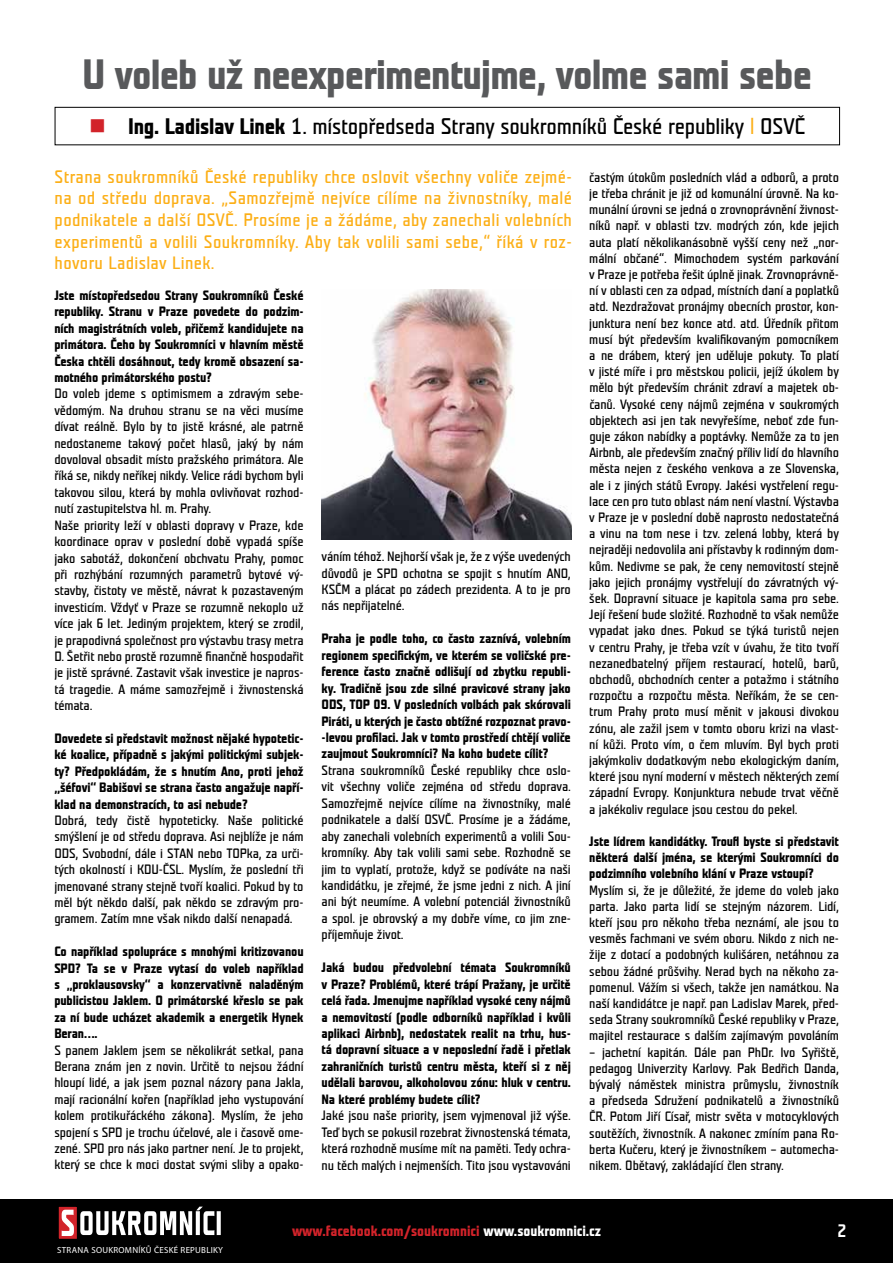
<style>
.page{position:relative;width:893px;height:1263px;background:#fff}
.page>*{position:absolute;margin:0;border:0;box-sizing:border-box;transform-origin:0 0}
.t1{font:700 42px "Teuton Normal CE";letter-spacing:-.02em;color:#58595b}
.t2{font:22.5px "Teuton Normal CE";letter-spacing:-.01em;color:#000}
.t3{font:18px/21.6px "Teuton Normal CE";letter-spacing:.02em;color:#fcaf17;text-align:justify}
.t4{font:18px "Teuton Fett";color:#fff}
.t5{font:700 15px "Teuton Normal CE";color:#d2232a}
.t6{font:13.5px/16.2px "Teuton Normal CE";letter-spacing:-.01em;color:#000;text-align:justify}
.t7{font:700 13.5px/16.5px "Teuton Normal CE";letter-spacing:-.01em;color:#000;text-align:justify}
.t8{font:8.85px "Myriad Pro";letter-spacing:.03em;color:#fff}
.s1{color:#d2232a}
.s2{font-weight:700}
.s3{font-family:"Norma Zlin Hxx CE";color:#fcaf17}
.s4{color:#fff}
</style>
<div class="page">
<div style="left:0;top:1199px;width:893px;height:64px;background:#000"></div>
<div style="left:58px;top:1205px;width:20px;height:35px;background:#d2232a"></div>
<div style="left:56px;top:1204px;width:23px;height:37px;border:2px solid #000"></div>
<svg style="left:62px;top:1210px;width:12px;height:26px"></svg>
<svg style="left:80px;top:1206px;width:141px;height:29px"></svg>
<div style="left:55px;top:107px;width:785px;height:38px;border:1px solid #000"></div>
<img style="left:322px;top:289px;width:249px;height:250px">
<h1 class="t1" style="left:82px;top:53px;width:732px">U voleb už neexperimentujme, volme sami sebe</h1>
<h2 class="t2" style="left:89px;top:115px;width:717px"><span class="s1">■</span> <span class="s2">Ing. Ladislav Linek</span> 1. místopředseda Strany soukromníků České republiky <span class="s3">|</span> OSVČ</h2>
<p class="t3" style="left:55px;top:166px;width:519px">Strana soukromníků České republiky chce oslovit všechny voliče zejmé&shy;na od středu doprava. „Samozřejmě nejvíce cílíme na živnostníky, malé podnikatele a další OSVČ. Prosíme je a žádáme, aby zanechali volebních experimentů a volili Soukromníky. Aby tak volili sami sebe,“ říká v roz&shy;hovoru Ladislav Linek.</p>
<p class="t6" style="left:589px;top:169px;width:251px">častým útokům posledních vlád a odborů, a proto je třeba chránit je již od komunální úrovně. Na ko&shy;munální úrovni se jedná o zrovnoprávnění živnost&shy;níků např. v oblasti tzv. modrých zón, kde jejich auta platí několikanásobně vyšší ceny než „nor&shy;mální občané“. Mimochodem systém parkování v Praze je potřeba řešit úplně jinak. Zrovnoprávně&shy;ní v oblasti cen za odpad, místních daní a poplatků atd. Nezdražovat pronájmy obecních prostor, kon&shy;junktura není bez konce atd. atd. Úředník přitom musí být především kvalifikovaným pomocníkem a ne drábem, který jen uděluje pokuty. To platí v jisté míře i pro městskou policii, jejíž úkolem by mělo být především chránit zdraví a majetek ob&shy;čanů. Vysoké ceny nájmů zejména v soukromých objektech asi jen tak nevyřešíme, neboť zde fun&shy;guje zákon nabídky a poptávky. Nemůže za to jen Airbnb, ale především značný příliv lidí do hlavního města nejen z českého venkova a ze Slovenska, ale i z jiných států Evropy. Jakési vystřelení regu&shy;lace cen pro tuto oblast nám není vlastní. Výstavba v Praze je v poslední době naprosto nedostatečná a vinu na tom nese i tzv. zelená lobby, která by nejraději nedovolila ani přístavby k rodinným dom&shy;kům. Nedivme se pak, že ceny nemovitostí stejně jako jejich pronájmy vystřelují do závratných vý&shy;šek. Dopravní situace je kapitola sama pro sebe.<br>Její řešení bude složité. Rozhodně to však nemůže vypadat jako dnes. Pokud se týká turistů nejen v centru Prahy, je třeba vzít v úvahu, že tito tvoří nezanedbatelný příjem restaurací, hotelů, barů, obchodů, obchodních center a potažmo i státního rozpočtu a rozpočtu města. Neříkám, že se cen&shy;trum Prahy proto musí měnit v jakousi divokou zónu, ale zažil jsem v tomto oboru krizi na vlast&shy;ní kůži. Proto vím, o čem mluvím. Byl bych proti jakýmkoliv dodatkovým nebo ekologickým daním, které jsou nyní moderní v městech některých zemí západní Evropy. Konjunktura nebude trvat věčně a jakékoliv regulace jsou cestou do pekel.</p>
<p class="t7" style="left:589px;top:834px;width:251px">Jste lídrem kandidátky. Troufl byste si představit některá další jména, se kterými Soukromníci do podzimního volebního klání v Praze vstoupí?</p>
<p class="t6" style="left:589px;top:882px;width:251px">Myslím si, že je důležité, že jdeme do voleb jako parta. Jako parta lidí se stejným názorem. Lidí, kteří jsou pro někoho třeba neznámí, ale jsou to vesměs fachmani ve svém oboru. Nikdo z nich ne&shy;žije z dotací a podobných kulišáren, netáhnou za sebou žádné průšvihy. Nerad bych na někoho za&shy;pomenul. Vážím si všech, takže jen namátkou. Na naší kandidátce je např. pan Ladislav Marek, před&shy;seda Strany soukromníků České republiky v Praze, majitel restaurace s dalším zajímavým povoláním</p>
<p class="t6" style="left:589px;top:1044px;width:251px">– jachetní kapitán. Dále pan PhDr. Ivo Syřiště, pedagog Univerzity Karlovy. Pak Bedřich Danda, bývalý náměstek ministra průmyslu, živnostník a předseda Sdružení podnikatelů a živnostníků ČR. Potom Jiří Císař, mistr světa v motocyklových soutěžích, živnostník. A nakonec zmíním pana Ro&shy;berta Kučeru, který je živnostníkem – automecha&shy;nikem. Obětavý, zakládající člen strany.</p>
<p class="t7" style="left:54px;top:288px;width:251px">Jste místopředsedou Strany Soukromníků České republiky. Stranu v Praze povedete do podzim&shy;ních magistrátních voleb, přičemž kandidujete na primátora. Čeho by Soukromníci v hlavním městě Česka chtěli dosáhnout, tedy kromě obsazení sa&shy;motného primátorského postu?</p>
<p class="t6" style="left:54px;top:386px;width:251px;text-align:left">Do voleb jdeme s optimismem a zdravým sebe&shy;vědomým. Na druhou stranu se na věci musíme dívat reálně. Bylo by to jistě krásné, ale patrně nedostaneme takový počet hlasů, jaký by nám dovoloval obsadit místo pražského primátora. Ale říká se, nikdy neříkej nikdy. Velice rádi bychom byli takovou silou, která by mohla ovlivňovat rozhod&shy;nutí zastupitelstva hl. m. Prahy.<br>Naše priority leží v oblasti dopravy v Praze, kde koordinace oprav v poslední době vypadá spíše jako sabotáž, dokončení obchvatu Prahy, pomoc při rozhýbání rozumných parametrů bytové vý&shy;stavby, čistoty ve městě, návrat k pozastaveným investicím. Vždyť v Praze se rozumně nekoplo už více jak 6 let. Jediným projektem, který se zrodil, je prapodivná společnost pro výstavbu trasy metra D. Šetřit nebo prostě rozumně finančně hospodařit je jistě správné. Zastavit však investice je napros&shy;tá tragedie. A máme samozřejmě i živnostenská témata.</p>
<p class="t7" style="left:54px;top:731px;width:251px">Dovedete si představit možnost nějaké hypotetic&shy;ké koalice, případně s jakými politickými subjek&shy;ty? Předpokládám, že s hnutím Ano, proti jehož „šéfovi“ Babišovi se strana často angažuje napří&shy;klad na demonstracích, to asi nebude?</p>
<p class="t6" style="left:54px;top:813px;width:251px">Dobrá, tedy čistě hypoteticky. Naše politické smýšlení je od středu doprava. Asi nejblíže je nám ODS, Svobodní, dále i STAN nebo TOPka, za urči&shy;tých okolností i KDU-ČSL. Myslím, že poslední tři jmenované strany stejně tvoří koalici. Pokud by to měl být někdo další, pak někdo se zdravým pro&shy;gramem. Zatím mne však nikdo další nenapadá.</p>
<p class="t7" style="left:54px;top:944px;width:251px">Co například spolupráce s mnohými kritizovanou SPD? Ta se v Praze vytasí do voleb například s „proklausovsky“ a konzervativně naladěným publicistou Jaklem. O primátorské křeslo se pak za ní bude ucházet akademik a energetik Hynek Beran….</p>
<p class="t6" style="left:54px;top:1042px;width:251px">S panem Jaklem jsem se několikrát setkal, pana Berana znám jen z novin. Určitě to nejsou žádní hloupí lidé, a jak jsem poznal názory pana Jakla, mají racionální kořen (například jeho vystupování kolem protikuřáckého zákona). Myslím, že jeho spojení s SPD je trochu účelové, ale i časově ome&shy;zené. SPD pro nás jako partner není. Je to projekt, který se chce k moci dostat svými sliby a opako-</p>
<p class="t6" style="left:322px;top:549px;width:251px">váním téhož. Nejhorší však je, že z výše uvedených důvodů je SPD ochotna se spojit s hnutím ANO, KSČM a plácat po zádech prezidenta. A to je pro nás nepřijatelné.</p>
<p class="t7" style="left:322px;top:631px;width:251px">Praha je podle toho, co často zaznívá, volebním regionem specifickým, ve kterém se voličské pre&shy;ference často značně odlišují od zbytku republi&shy;ky. Tradičně jsou zde silné pravicové strany jako ODS, TOP 09. V posledních volbách pak skórovali Piráti, u kterých je často obtížné rozpoznat pravo--levou profilaci. Jak v tomto prostředí chtějí voliče zaujmout Soukromníci? Na koho budete cílit?</p>
<p class="t6" style="left:322px;top:762px;width:251px">Strana soukromníků České republiky chce oslo&shy;vit všechny voliče zejména od středu doprava.<br>Samozřejmě nejvíce cílíme na živnostníky, malé podnikatele a další OSVČ. Prosíme je a žádáme, aby zanechali volebních experimentů a volili Sou&shy;kromníky. Aby tak volili sami sebe. Rozhodně se jim to vyplatí, protože, když se podíváte na naši kandidátku, je zřejmé, že jsme jedni z nich. A jiní ani být neumíme. A volební potenciál živnostníků a spol. je obrovský a my dobře víme, co jim zne&shy;příjemňuje život.</p>
<p class="t7" style="left:322px;top:960px;width:251px">Jaká budou předvolební témata Soukromníků v Praze? Problémů, které trápí Pražany, je určitě celá řada. Jmenujme například vysoké ceny nájmů a nemovitostí (podle odborníků například i kvůli aplikaci Airbnb), nedostatek realit na trhu, hus&shy;tá dopravní situace a v neposlední řadě i přetlak zahraničních turistů centru města, kteří si z něj udělali barovou, alkoholovou zónu: hluk v centru.<br>Na které problémy budete cílit?</p>
<p class="t6" style="left:322px;top:1108px;width:251px">Jaké jsou naše priority, jsem vyjmenoval již výše.<br>Teď bych se pokusil rozebrat živnostenská témata, která rozhodně musíme mít na paměti. Tedy ochra&shy;nu těch malých i nejmenších. Tito jsou vystavováni</p>
<p class="t8" style="left:57px;top:1245px;width:167px">STRANA SOUKROMNÍKŮ ČESKÉ REPUBLIKY</p>
<p class="t5" style="left:292px;top:1223px;width:310px">www.facebook.com/soukromnici <span class="s4">www.soukromnici.cz</span></p>
<h3 class="t4" style="left:837px;top:1222px;width:11px">2</h3>
</div>
